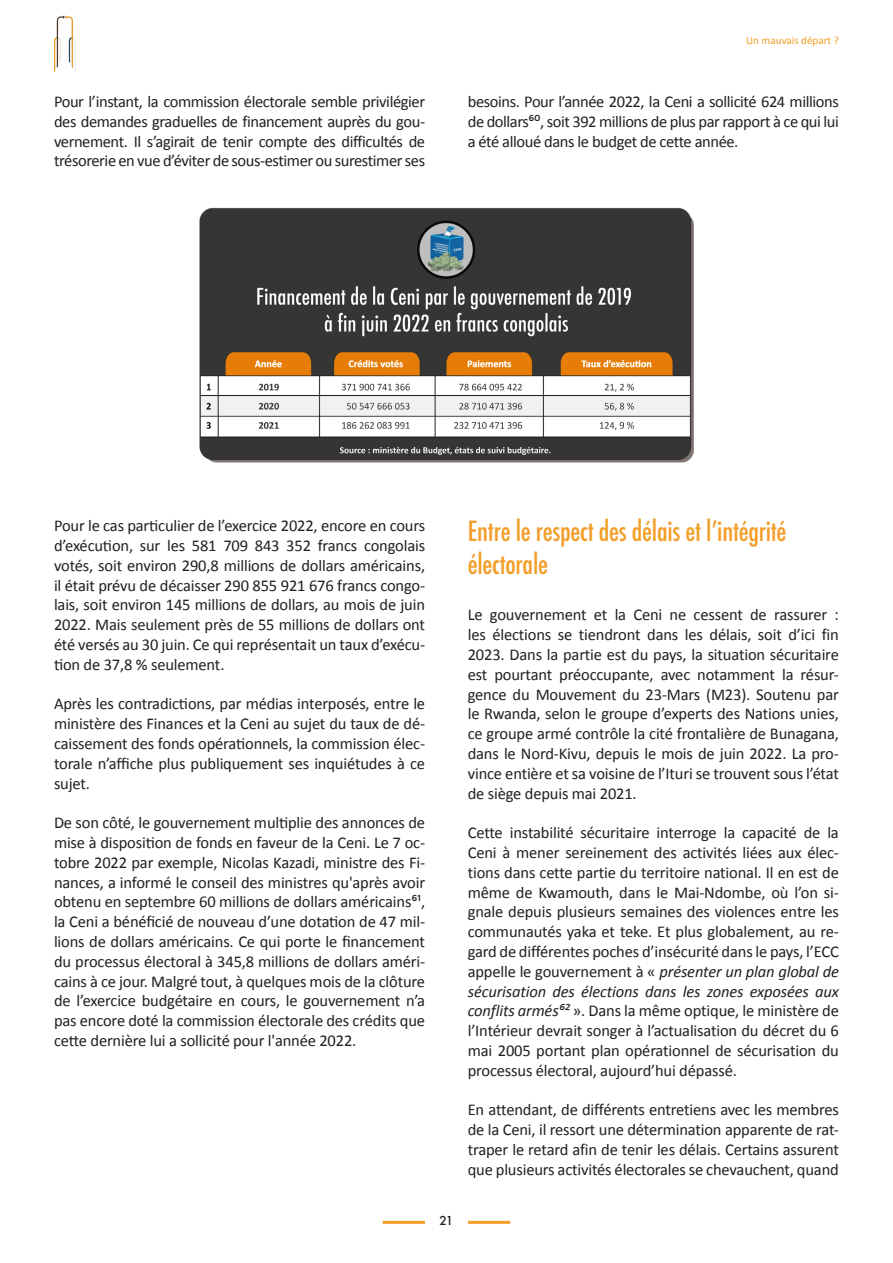
<style>
.page{position:relative;width:893px;height:1263px;background:#fff}
.page>*{position:absolute;margin:0;border:0;box-sizing:border-box;transform-origin:0 0}
.t1{font:500 condensed 27px "Futura";letter-spacing:-.01em;color:#f39e28}
.t2{font:16.5px/19.8px "Calibri";letter-spacing:-.01em;color:#231f20;text-align:justify}
.t3{font:500 12px "Futura";color:#231f20}
.t4{font:11.1px "Calibri";color:#f29d28}
.s1{font-style:italic}
</style>
<div class="page">
<hr style="left:383px;top:1221px;width:127px;height:3px;background:#f39e29">
<div style="left:425px;top:1178px;width:43px;height:84px;background:#fff"></div>
<svg style="left:54px;top:16px;width:22px;height:56px"></svg>
<img style="left:199px;top:207px;width:495px;height:256px">
<p class="t4" style="left:746px;top:33px;width:94px">Un mauvais départ ?</p>
<p class="t2" style="left:54px;top:91px;width:373px">Pour l’instant, la commission électorale semble privilégier des demandes graduelles de financement auprès du gou&shy;vernement. Il s’agirait de tenir compte des difficultés de trésorerie en vue d’éviter de sous-estimer ou surestimer ses</p>
<p class="t2" style="left:468px;top:91px;width:373px">besoins. Pour l’année 2022, la Ceni a sollicité 624 millions de dollars⁶⁰, soit 392 millions de plus par rapport à ce qui lui a été alloué dans le budget de cette année.</p>
<p class="t2" style="left:54px;top:515px;width:373px">Pour le cas particulier de l’exercice 2022, encore en cours d’exécution, sur les 581 709 843 352 francs congolais votés, soit environ 290,8 millions de dollars américains, il était prévu de décaisser 290 855 921 676 francs congo&shy;lais, soit environ 145 millions de dollars, au mois de juin 2022. Mais seulement près de 55 millions de dollars ont été versés au 30 juin. Ce qui représentait un taux d’exécu&shy;tion de 37,8 % seulement.</p>
<p class="t2" style="left:54px;top:693px;width:373px">Après les contradictions, par médias interposés, entre le ministère des Finances et la Ceni au sujet du taux de dé&shy;caissement des fonds opérationnels, la commission élec&shy;torale n’affiche plus publiquement ses inquiétudes à ce sujet.</p>
<p class="t2" style="left:54px;top:812px;width:373px">De son côté, le gouvernement multiplie des annonces de mise à disposition de fonds en faveur de la Ceni. Le 7 oc&shy;tobre 2022 par exemple, Nicolas Kazadi, ministre des Fi&shy;nances, a informé le conseil des ministres qu'après avoir obtenu en septembre 60 millions de dollars américains⁶¹, la Ceni a bénéficié de nouveau d’une dotation de 47 mil&shy;lions de dollars américains. Ce qui porte le financement du processus électoral à 345,8 millions de dollars améri-</p>
<p class="t2" style="left:54px;top:970px;width:373px">cains à ce jour. Malgré tout, à quelques mois de la clôture de l’exercice budgétaire en cours, le gouvernement n’a pas encore doté la commission électorale des crédits que cette dernière lui a sollicité pour l'année 2022.</p>
<p class="t3" style="left:440px;top:1212px;width:15px">21</p>
<p class="t1" style="left:468px;top:514px;width:320px">Entre le respect des délais et l’intégrité</p>
<p class="t1" style="left:468px;top:546px;width:82px">électorale</p>
<p class="t2" style="left:468px;top:604px;width:373px">Le gouvernement et la Ceni ne cessent de rassurer : les élections se tiendront dans les délais, soit d’ici fin 2023. Dans la partie est du pays, la situation sécuritaire est pourtant préoccupante, avec notamment la résur&shy;gence du Mouvement du 23-Mars (M23). Soutenu par le Rwanda, selon le groupe d’experts des Nations unies, ce groupe armé contrôle la cité frontalière de Bunagana, dans le Nord-Kivu, depuis le mois de juin 2022. La pro-</p>
<p class="t2" style="left:468px;top:763px;width:373px">vince entière et sa voisine de l’Ituri se trouvent sous l’état de siège depuis mai 2021.</p>
<p class="t2" style="left:468px;top:822px;width:373px">Cette instabilité sécuritaire interroge la capacité de la Ceni à mener sereinement des activités liées aux élec&shy;tions dans cette partie du territoire national. Il en est de même de Kwamouth, dans le Mai-Ndombe, où l’on si-</p>
<p class="t2" style="left:468px;top:901px;width:373px">gnale depuis plusieurs semaines des violences entre les communautés yaka et teke. Et plus globalement, au re&shy;gard de différentes poches d’insécurité dans le pays, l’ECC appelle le gouvernement à « <span class="s1">présenter un plan global de sécurisation des élections dans les zones exposées aux conflits armés⁶²</span> ». Dans la même optique, le ministère de l’Intérieur devrait songer à l’actualisation du décret du 6 mai 2005 portant plan opérationnel de sécurisation du processus électoral, aujourd’hui dépassé.</p>
<p class="t2" style="left:468px;top:1099px;width:373px">En attendant, de différents entretiens avec les membres de la Ceni, il ressort une détermination apparente de rat&shy;traper le retard afin de tenir les délais. Certains assurent que plusieurs activités électorales se chevauchent, quand</p>
</div>
